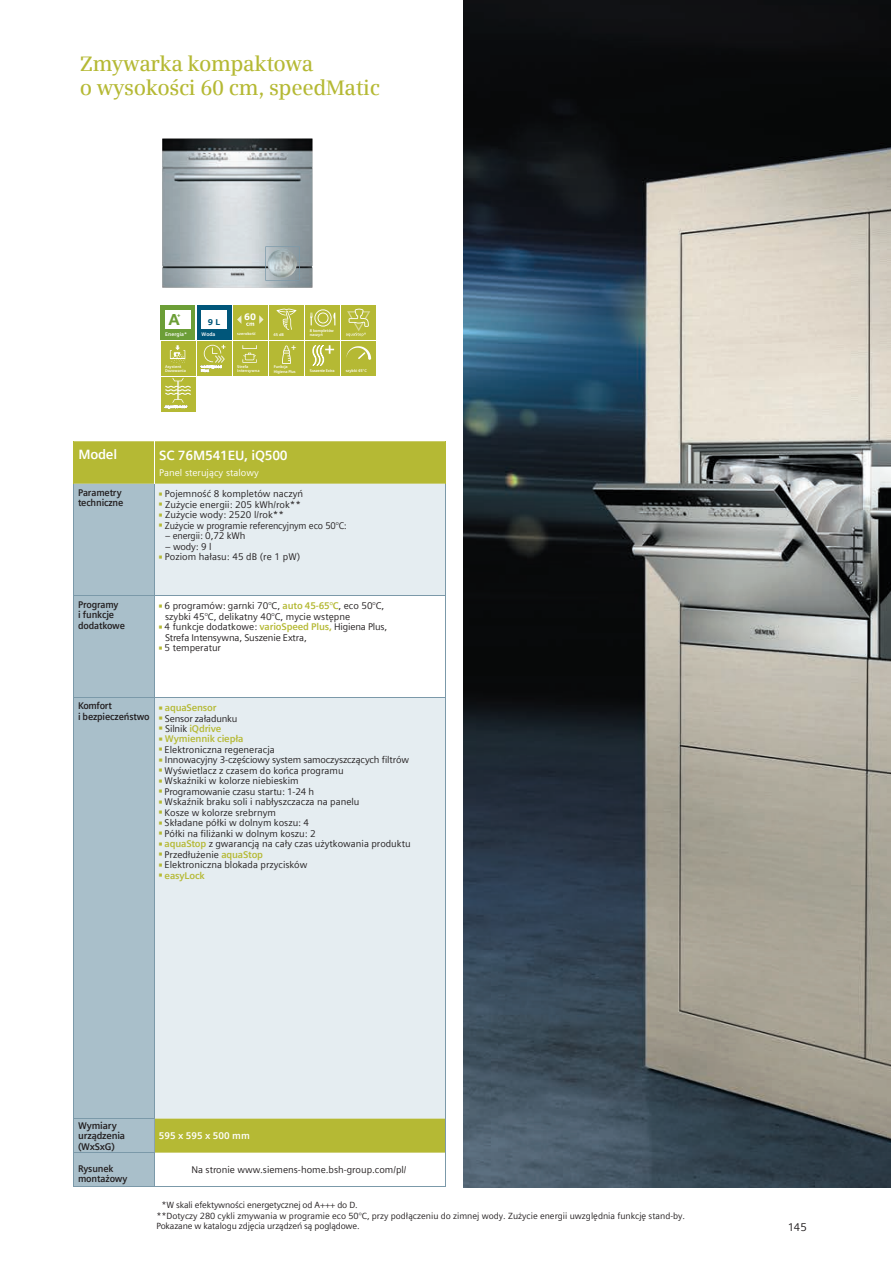
<style>
.page{position:relative;width:891px;height:1261px;background:#fff}
.page>*{position:absolute;margin:0;border:0;box-sizing:border-box;transform-origin:0 0}
.t1{font:600 21px/24px "Siemens Serif";letter-spacing:-.015em;color:#b5b934}
.t2{font:900 16.05px "Siemens Sans";color:#6c9e37}
.t3{font:700 13.5px "Siemens Sans";letter-spacing:-.015em;color:#fff}
.t4{font:11.25px "Siemens Sans";color:#231f20}
.t5{font:9.75px/10.5px "Siemens Sans";color:#231f20}
.t6{font:700 9.75px/10.5px "Siemens Sans";letter-spacing:-.015em;color:#231f20;scale:.95 1}
.t7{font:9.75px "Siemens Sans";color:#231f20;scale:.95 1}
.t8{font:700 9.75px "Siemens Sans";letter-spacing:-.015em;color:#b5b934}
.t9{font:700 9.75px/10.5px "Siemens Sans";letter-spacing:-.015em;color:#231f20}
.t10{font:9.75px "Siemens Sans";color:#fff}
.t11{font:9.75px "Siemens Sans";letter-spacing:-.02em;color:#231f20}
.t12{font:700 9.75px "Siemens Sans";color:#fff}
.t13{font:900 9.45px "Siemens Sans";color:#fff}
.t14{font:9px/10.6px "Siemens Sans";color:#231f20}
.t15{font:700 9px "Siemens Sans";color:#fff}
.t16{font:900 8.55px "Siemens Sans";color:#00567a}
.t17{font:900 5.55px "Siemens Sans";color:#6c9e37}
.t18{font:700 5.25px "Siemens Sans";letter-spacing:.015em;color:#fff}
.t19{font:700 4.05px/4.1px "Siemens Sans";color:#fff}
.t20{font:700 4.05px/4.8px "Siemens Sans";letter-spacing:-.025em;color:#fff}
.t21{font:700 4.05px "Siemens Sans";letter-spacing:-.04em;color:#fff}
.s1{font-weight:700;color:#b5b934}
.s2{font-weight:400;color:#231f20}
</style>
<div class="page">
<img style="left:464px;top:0;width:427px;height:1187px">
<div style="left:74px;top:441px;width:371px;height:43px;background:#b5b934"></div>
<div style="left:74px;top:484px;width:80px;height:702px;background:#a9bfca"></div>
<svg style="left:155px;top:484px;width:290px;height:634px;fill:#e5edf1"></svg>
<div style="left:155px;top:1118px;width:290px;height:34px;background:#b5b934"></div>
<hr style="left:73px;top:484px;width:1px;height:111px;background:#7b99a9">
<hr style="left:154px;top:484px;width:1px;height:111px;background:#7b99a9">
<hr style="left:445px;top:484px;width:1px;height:111px;background:#7b99a9">
<hr style="left:73px;top:596px;width:1px;height:101px;background:#7b99a9">
<hr style="left:73px;top:595px;width:82px;height:1px;background:#7b99a9">
<hr style="left:155px;top:595px;width:107px;height:1px;background:#7b99a9">
<hr style="left:262px;top:595px;width:183px;height:1px;background:#7b99a9">
<hr style="left:154px;top:596px;width:1px;height:101px;background:#7b99a9">
<hr style="left:445px;top:596px;width:1px;height:101px;background:#7b99a9">
<hr style="left:73px;top:698px;width:1px;height:420px;background:#7b99a9">
<hr style="left:73px;top:697px;width:82px;height:1px;background:#7b99a9">
<hr style="left:154px;top:698px;width:1px;height:420px;background:#7b99a9">
<hr style="left:155px;top:697px;width:107px;height:1px;background:#7b99a9">
<hr style="left:262px;top:697px;width:183px;height:1px;background:#7b99a9">
<hr style="left:445px;top:698px;width:1px;height:420px;background:#7b99a9">
<hr style="left:73px;top:1118px;width:1px;height:34px;background:#7b99a9">
<hr style="left:445px;top:1118px;width:1px;height:34px;background:#7b99a9">
<hr style="left:73px;top:1153px;width:1px;height:33px;background:#7b99a9">
<hr style="left:73px;top:1186px;width:82px;height:1px;background:#7b99a9">
<hr style="left:154px;top:1153px;width:1px;height:33px;background:#7b99a9">
<hr style="left:155px;top:1186px;width:107px;height:1px;background:#7b99a9">
<hr style="left:262px;top:1186px;width:183px;height:1px;background:#7b99a9">
<hr style="left:445px;top:1152px;width:1px;height:34px;background:#7b99a9">
<hr style="left:154px;top:1119px;width:1px;height:33px;background:#8ca3ae">
<hr style="left:73px;top:1152px;width:82px;height:1px;background:#7b99a9">
<hr style="left:73px;top:441px;width:1px;height:43px;background:#b5b934">
<hr style="left:445px;top:441px;width:1px;height:43px;background:#b5b934">
<hr style="left:154px;top:441px;width:1px;height:43px;background:#fff">
<hr style="left:74px;top:1118px;width:81px;height:1px;background:#7b99a9">
<img style="left:162px;top:138px;width:151px;height:150px">
<svg style="left:265px;top:247px;width:34px;height:34px"></svg>
<img style="left:267px;top:249px;width:30px;height:29px;border-radius:15px">
<div style="left:233px;top:342px;width:34px;height:34px;background:#b5b934"></div>
<svg style="left:242px;top:345px;width:15px;height:18px"></svg>
<div style="left:197px;top:342px;width:34px;height:34px;background:#b5b934"></div>
<svg style="left:204px;top:345px;width:22px;height:18px"></svg>
<div style="left:306px;top:342px;width:34px;height:34px;background:#b5b934"></div>
<svg style="left:312px;top:345px;width:22px;height:21px"></svg>
<div style="left:161px;top:342px;width:34px;height:34px;background:#b5b934"></div>
<svg style="left:170px;top:345px;width:16px;height:20px"></svg>
<div style="left:342px;top:306px;width:34px;height:34px;background:#b5b934"></div>
<svg style="left:346px;top:309px;width:24px;height:27px"></svg>
<div style="left:269px;top:342px;width:34px;height:34px;background:#b5b934"></div>
<svg style="left:282px;top:345px;width:9px;height:19px"></svg>
<div style="left:161px;top:378px;width:34px;height:34px;background:#b5b934"></div>
<svg style="left:165px;top:378px;width:26px;height:25px"></svg>
<div style="left:161px;top:306px;width:34px;height:34px;background:#6c9e37"></div>
<div style="left:165px;top:310px;width:26px;height:18px;background:#fff"></div>
<div style="left:197px;top:306px;width:34px;height:34px;background:#00567a"></div>
<div style="left:201px;top:310px;width:26px;height:18px;background:#fff"></div>
<div style="left:306px;top:306px;width:34px;height:34px;background:#b5b934"></div>
<svg style="left:310px;top:309px;width:25px;height:18px"></svg>
<div style="left:269px;top:306px;width:34px;height:34px;background:#b5b934"></div>
<svg style="left:277px;top:309px;width:19px;height:21px"></svg>
<div style="left:233px;top:306px;width:34px;height:34px;background:#b5b934"></div>
<svg style="left:237px;top:315px;width:27px;height:11px"></svg>
<div style="left:342px;top:342px;width:34px;height:34px;background:#b5b934"></div>
<svg style="left:346px;top:346px;width:25px;height:14px"></svg>
<h1 class="t1" style="left:80px;top:51px;width:302px">Zmywarka kompaktowa<br>o wysokości 60 cm, speedMatic</h1>
<h2 class="t2" style="left:169px;top:310px;width:13px">A</h2>
<p class="t17" style="left:177px;top:311px;width:5px">+</p>
<p class="t18" style="left:165px;top:331px;width:24px">Energia*</p>
<p class="t16" style="left:208px;top:317px;width:14px">9 L</p>
<p class="t18" style="left:202px;top:331px;width:15px">Woda</p>
<p class="t13" style="left:244px;top:311px;width:13px">60</p>
<p class="t19" style="left:310px;top:328px;width:26px">8 kompletów</p>
<p class="t19" style="left:237px;top:332px;width:20px">szerokość</p>
<p class="t19" style="left:274px;top:332px;width:12px">45 dB</p>
<p class="t19" style="left:310px;top:332px;width:15px">naczyń</p>
<p class="t15" style="left:291px;top:342px;width:7px">+</p>
<p class="t19" style="left:237px;top:364px;width:24px">Strefa<br>Intensywna</p>
<p class="t19" style="left:165px;top:364px;width:22px">Asystent<br>Dozowania</p>
<p class="t20" style="left:274px;top:364px;width:24px">Funkcja<br>Higiena Plus</p>
<p class="t19" style="left:201px;top:364px;width:23px">varioSpeed<br>Plus</p>
<p class="t21" style="left:310px;top:368px;width:26px">Suszenie Extra</p>
<p class="t19" style="left:346px;top:368px;width:22px">szybki 45ºC</p>
<p class="t19" style="left:165px;top:404px;width:24px">aquaSensor</p>
<h3 class="t3" style="left:78px;top:447px;width:40px">Model</h3>
<h3 class="t3" style="left:159px;top:447px;width:130px">SC 76M541EU, iQ500</h3>
<p class="t10" style="left:159px;top:467px;width:101px">Panel sterujący stalowy</p>
<p class="t6" style="left:78px;top:487px;width:49px">Parametry techniczne</p>
<p class="t5" style="left:159px;top:489px;width:146px"><sup>■</sup> Pojemność 8 kompletów naczyń</p>
<p class="t5" style="left:159px;top:499px;width:144px"><sup>■</sup> Zużycie energii: 205 kWh/rok**</p>
<p class="t5" style="left:159px;top:510px;width:127px"><sup>■</sup> Zużycie wody: 2520 l/rok**</p>
<p class="t7" style="left:159px;top:520px;width:199px"><sup>■</sup> Zużycie w programie referencyjnym eco 50°C:</p>
<p class="t7" style="left:165px;top:530px;width:86px">– energii: 0,72 kWh</p>
<p class="t5" style="left:165px;top:541px;width:48px">– wody: 9 l</p>
<p class="t5" style="left:159px;top:552px;width:143px"><sup>■</sup> Poziom hałasu: 45 dB (re 1 pW)</p>
<p class="t6" style="left:78px;top:599px;width:51px">Programy<br>i funkcje dodatkowe</p>
<p class="t5" style="left:165px;top:601px;width:221px;text-indent:-6px"><sup>■</sup> 6 programów: garnki 70°C, <span class="s1">auto 45-65°C</span>, eco 50°C, szybki 45°C, delikatny 40°C, mycie wstępne</p>
<p class="t5" style="left:165px;top:622px;width:224px;text-indent:-6px"><sup>■</sup> 4 funkcje dodatkowe: <span class="s1">varioSpeed Plus,</span> Higiena Plus,<br>Strefa Intensywna, Suszenie Extra,</p>
<p class="t5" style="left:159px;top:643px;width:64px"><sup>■</sup> 5 temperatur</p>
<p class="t6" style="left:78px;top:701px;width:77px">Komfort<br>i bezpieczeństwo</p>
<p class="t8" style="left:159px;top:702px;width:59px">■ aquaSensor</p>
<p class="t11" style="left:159px;top:713px;width:80px"><sup>■</sup> Sensor załadunku</p>
<p class="t8" style="left:159px;top:723px;width:64px">■ <span class="s2">Silnik</span> iQdrive</p>
<p class="t8" style="left:159px;top:733px;width:86px">■ Wymiennik ciepła</p>
<p class="t5" style="left:159px;top:744px;width:117px"><sup>■</sup> Elektroniczna regeneracja</p>
<p class="t5" style="left:159px;top:755px;width:252px"><sup>■</sup> Innowacyjny 3-częściowy system samoczyszczących filtrów</p>
<p class="t5" style="left:159px;top:765px;width:186px"><sup>■</sup> Wyświetlacz z czasem do końca programu</p>
<p class="t5" style="left:159px;top:776px;width:141px"><sup>■</sup> Wskaźniki w kolorze niebieskim</p>
<p class="t5" style="left:159px;top:786px;width:157px"><sup>■</sup> Programowanie czasu startu: 1-24 h</p>
<p class="t5" style="left:159px;top:797px;width:202px"><sup>■</sup> Wskaźnik braku soli i nabłyszczacza na panelu</p>
<p class="t5" style="left:159px;top:807px;width:119px"><sup>■</sup> Kosze w kolorze srebrnym</p>
<p class="t5" style="left:159px;top:818px;width:152px"><sup>■</sup> Składane półki w dolnym koszu: 4</p>
<p class="t5" style="left:159px;top:828px;width:158px"><sup>■</sup> Półki na filiżanki w dolnym koszu: 2</p>
<p class="t5" style="left:159px;top:839px;width:253px"><sup>■</sup> <span class="s1">aquaStop</span> z gwarancją na cały czas użytkowania produktu</p>
<p class="t5" style="left:159px;top:849px;width:106px"><sup>■</sup> Przedłużenie <span class="s1">aquaStop</span></p>
<p class="t5" style="left:159px;top:860px;width:150px"><sup>■</sup> Elektroniczna blokada przycisków</p>
<p class="t8" style="left:159px;top:870px;width:47px">■ easyLock</p>
<p class="t9" style="left:78px;top:1120px;width:49px">Wymiary urządzenia (WxSxG)</p>
<p class="t12" style="left:159px;top:1130px;width:93px">595 x 595 x 500 mm</p>
<p class="t6" style="left:78px;top:1163px;width:53px">Rysunek montażowy</p>
<p class="t5" style="left:191px;top:1165px;width:217px">Na stronie www.siemens-home.bsh-group.com/pl/</p>
<p class="t14" style="left:156px;top:1199px;width:530px;text-indent:5px">*W skali efektywności energetycznej od A+++ do D.<br>**Dotyczy 280 cykli zmywania w programie eco 50°C, przy podłączeniu do zimnej wody. Zużycie energii uwzględnia funkcję stand-by.<br>Pokazane w katalogu zdjęcia urządzeń są poglądowe.</p>
<p class="t4" style="left:788px;top:1221px;width:21px">145</p>
</div>
